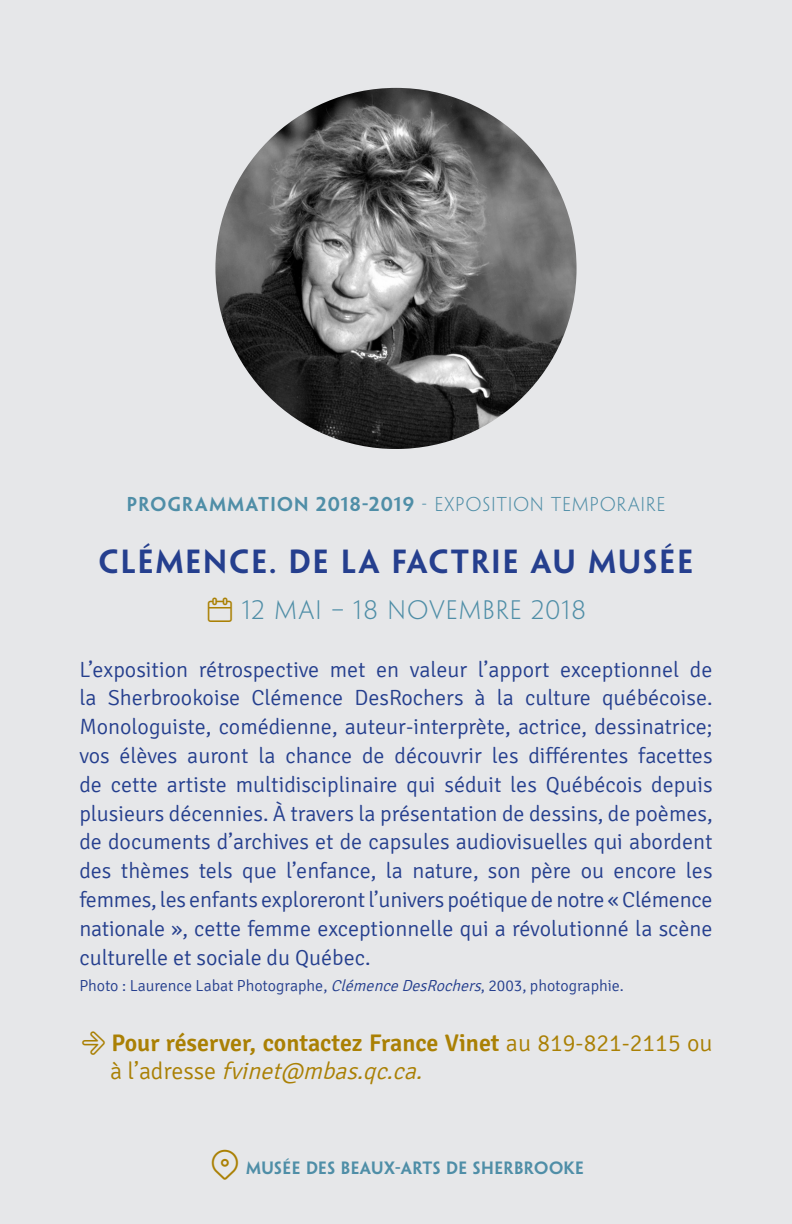
<style>
.page{position:relative;width:792px;height:1224px;background:#e6e7e9}
.page>*{position:absolute;margin:0;border:0;box-sizing:border-box;transform-origin:0 0}
.t1{font:600 30px "Penumbra Sans Std";letter-spacing:.07em;color:#253f8e}
.t2{font:600 24px/28.8px "Signika";color:#aa8004}
.t3{font:300 24px "Penumbra Sans Std";letter-spacing:.07em;color:#4f8ea7}
.t4{font:300 22px/28.8px "Signika";color:#253f8e;text-align:justify}
.t5{font:600 18px "Penumbra Sans Std";letter-spacing:.07em;color:#4f8ea7}
.t6{font:300 16px "Signika";color:#253f8e}
.t7{font:600 16px "Penumbra Flare Std";letter-spacing:.03em;color:#4f8ea7}
.s1{font-weight:300}
.s2{font-style:italic}
.s3{font-weight:300;font-style:italic}
</style>
<div class="page">
<img style="left:215px;top:88px;width:362px;height:361px;border-radius:181px">
<svg style="left:208px;top:598px;width:24px;height:24px"></svg>
<svg style="left:82px;top:1031px;width:23px;height:23px"></svg>
<svg style="left:212px;top:1150px;width:26px;height:30px"></svg>
<p class="t5" style="left:127px;top:493px;width:540px">PROGRAMMATION 2018-2019 <span class="s1">- EXPOSITION TEMPORAIRE</span></p>
<p class="t1" style="left:99px;top:543px;width:596px">CLÉMENCE. DE LA FACTRIE AU MUSÉE</p>
<p class="t3" style="left:242px;top:596px;width:345px">12 MAI – 18 NOVEMBRE 2018</p>
<p class="t4" style="left:79px;top:655px;width:635px">L’exposition rétrospective met en valeur l’apport exceptionnel de la Sherbrookoise Clémence DesRochers à la culture québécoise.<br>Monologuiste, comédienne, auteur-interprète, actrice, dessinatrice; vos élèves auront la chance de découvrir les différentes facettes de cette artiste multidisciplinaire qui séduit les Québécois depuis plusieurs décennies. À travers la présentation de dessins, de poèmes, de documents d’archives et de capsules audiovisuelles qui abordent des thèmes tels que l’enfance, la nature, son père ou encore les femmes, les enfants exploreront l’univers poétique de notre « Clémence nationale », cette femme exceptionnelle qui a révolutionné la scène culturelle et sociale du Québec.</p>
<p class="t6" style="left:79px;top:976px;width:546px">Photo : Laurence Labat Photographe, <span class="s2">ClémenceDesRochers</span>, 2003, photographie.</p>
<p class="t2" style="left:110px;top:1028px;width:604px">Pour réserver, contactez France Vinet <span class="s1">au 819-821-2115 ou à l ’ a d r e s s e</span> <span class="s3">fvinet@mbas.qc.ca.</span></p>
<p class="t7" style="left:246px;top:1158px;width:339px">MUSÉE DES BEAUX-ARTS DE SHERBROOKE</p>
</div>
